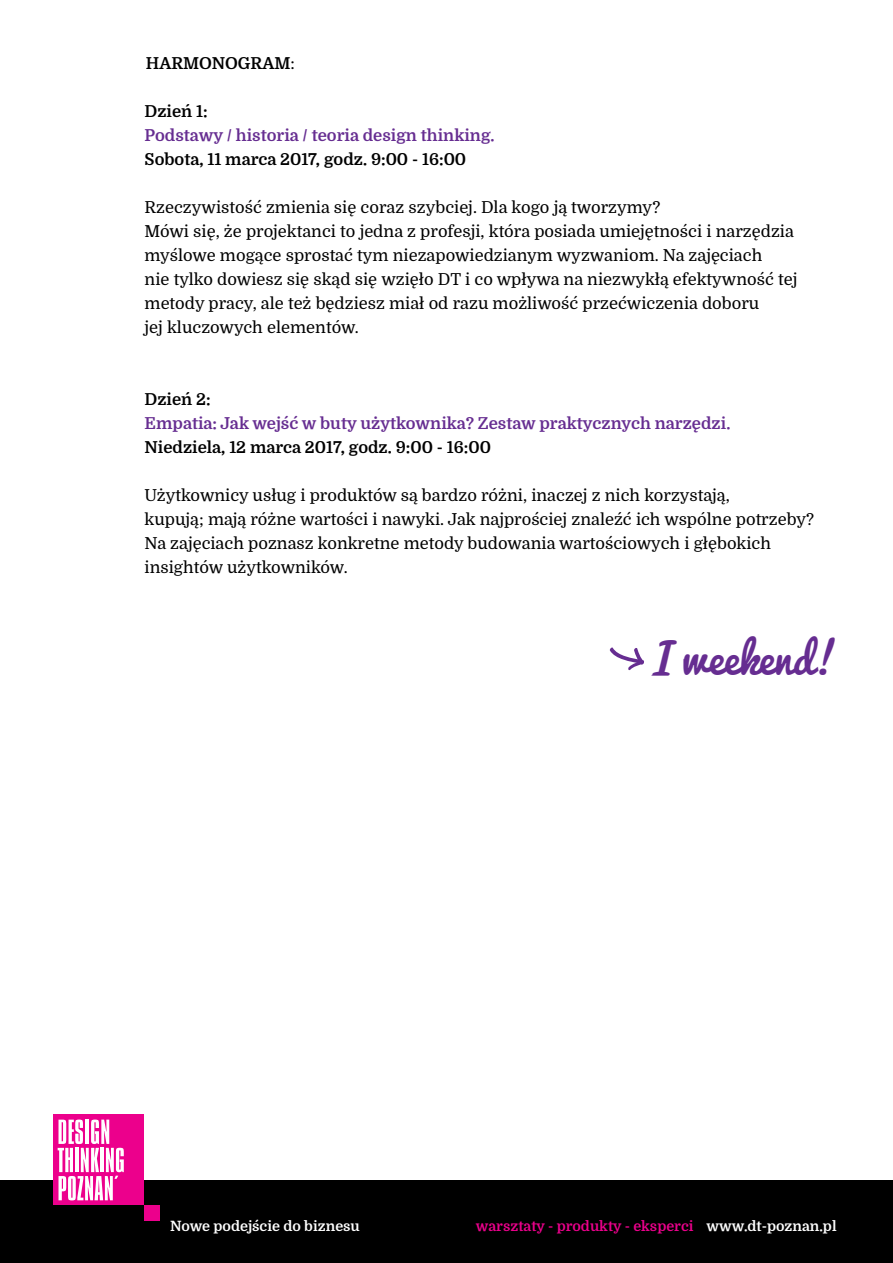
<style>
.page{position:relative;width:893px;height:1263px;background:#fff}
.page>*{position:absolute;margin:0;border:0;box-sizing:border-box;transform-origin:0 0}
.t1{font:41.4px "Pacifico";color:#662d91}
.t2{font:16.5px/24px "Domine";color:#000}
.t3{font:700 16.5px "Domine";color:#662d91}
.t4{font:700 16.5px "Domine";color:#000}
.t5{font:700 14.25px "Domine";color:#ec008c}
.t6{font:700 14.25px "Domine";color:#fff}
.s1{font-weight:400}
.s2{color:#fff}
</style>
<div class="page">
<div style="left:0;top:1181px;width:893px;height:82px;background:#000"></div>
<div style="left:53px;top:1115px;width:91px;height:90px;background:#ec008c"></div>
<div style="left:144px;top:1205px;width:15px;height:16px;background:#ec008c"></div>
<svg style="left:58px;top:1119px;width:66px;height:81px"></svg>
<svg style="left:609px;top:647px;width:35px;height:24px"></svg>
<p class="t4" style="left:146px;top:54px;width:150px">HARMONOGRAM<span class="s1">:</span></p>
<p class="t4" style="left:145px;top:102px;width:65px">Dzień 1:</p>
<p class="t3" style="left:145px;top:126px;width:351px">Podstawy / historia / teoria design thinking.</p>
<p class="t4" style="left:145px;top:150px;width:323px">Sobota, 11 marca 2017, godz. 9:00 - 16:00</p>
<p class="t2" style="left:145px;top:195px;width:654px">Rzeczywistość zmienia się coraz szybciej. Dla kogo ją tworzymy?<br>Mówi się, że projektanci to jedna z profesji, która posiada umiejętności i narzędzia myślowe mogące sprostać tym niezapowiedzianym wyzwaniom. Na zajęciach<br>nie tylko dowiesz się skąd się wzięło DT i co wpływa na niezwykłą efektywność tej metody pracy, ale też będziesz miał od razu możliwość przećwiczenia doboru<br>jej kluczowych elementów.</p>
<p class="t4" style="left:145px;top:390px;width:68px">Dzień 2:</p>
<p class="t3" style="left:145px;top:414px;width:587px">Empatia: Jak wejść w buty użytkownika? Zestaw praktycznych narzędzi.</p>
<p class="t4" style="left:145px;top:438px;width:348px">Niedziela, 12 marca 2017, godz. 9:00 - 16:00</p>
<p class="t2" style="left:145px;top:484px;width:671px">Użytkownicy usług i produktów są bardzo różni, inaczej z nich korzystają,<br>kupują; mają różne wartości i nawyki. Jak najprościej znaleźć ich wspólne potrzeby?<br>Na zajęciach poznasz konkretne metody budowania wartościowych i głębokich insightów użytkowników.</p>
<h1 class="t1" style="left:654px;top:622px;width:187px">I weekend!</h1>
<p class="t6" style="left:170px;top:1218px;width:191px">Nowe podejście do biznesu</p>
<p class="t5" style="left:476px;top:1218px;width:362px">warsztaty - produkty - eksperci <span class="s2">www.dt-poznan.pl</span></p>
</div>
